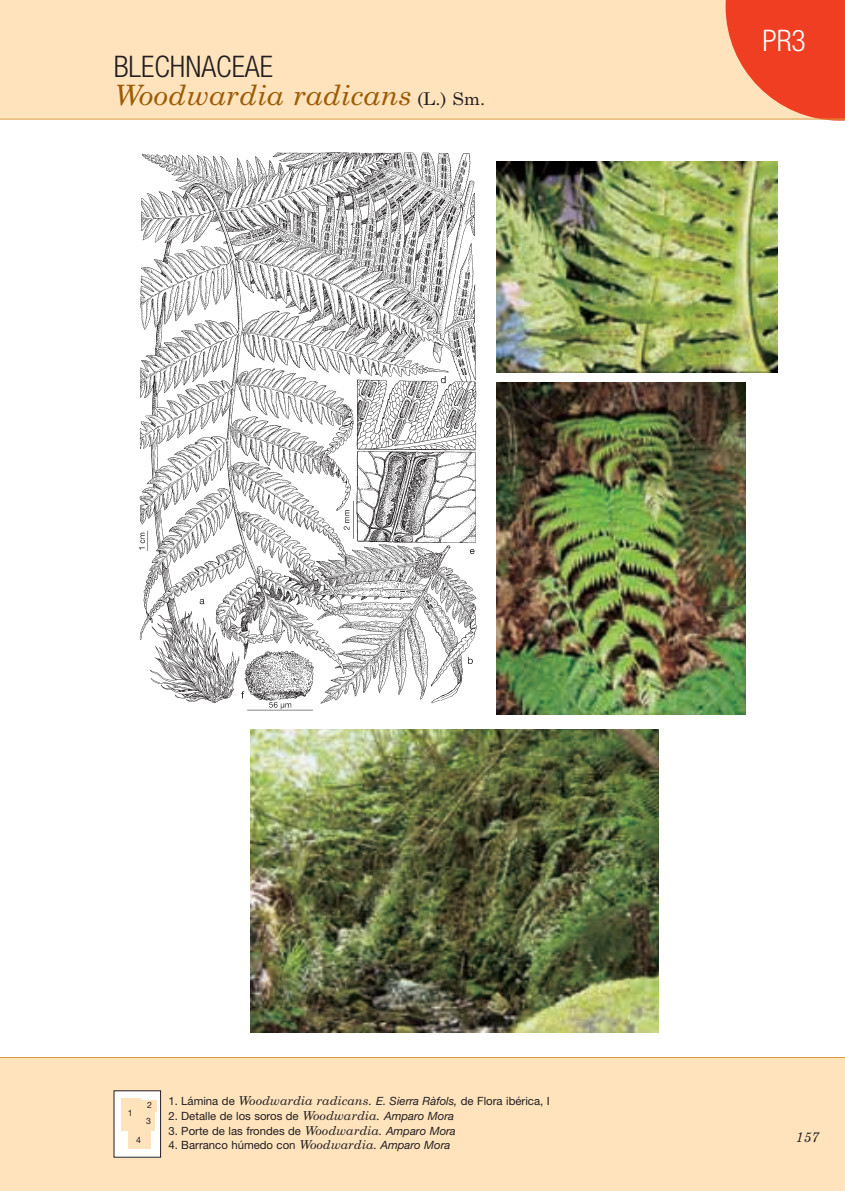
<style>
.page{position:relative;width:845px;height:1191px;background:#fff}
.page>*{position:absolute;margin:0;border:0;box-sizing:border-box;transform-origin:0 0}
.t1{font:300 condensed 29.75px "Helvetica Neue";color:#231f20}
.t2{font:300 condensed 29.75px "Helvetica Neue";color:#fff}
.t3{font:italic 28px "Century Schoolbook";color:#9d5c06;scale:1.05 1}
.t4{font:italic 14px "Century Schoolbook";color:#231f20}
.t5{font:11.38px "Helvetica Neue";color:#231f20}
.t6{font:8.75px/16.3px "Helvetica Neue";color:#231f20}
.s1{font-style:normal;font-size:17.5px;color:#231f20}
.s2{font-family:"Century Schoolbook";font-style:italic;font-size:12.25px}
.s3{font-style:italic}
</style>
<div class="page">
<img style="left:0;top:0;width:844px;height:1191px">
<h1 class="t1" style="left:114px;top:56px;width:161px">BLECHNACEAE</h1>
<h2 class="t3" style="left:114px;top:84px;width:355px">Woodwardia radicans <span class="s1">(L.) Sm.</span></h2>
<h1 class="t2" style="left:762px;top:30px;width:45px">PR3</h1>
<p class="t6" style="left:128px;top:1105px;width:6px">1</p>
<p class="t6" style="left:146px;top:1097px;width:8px">2<br>3</p>
<p class="t6" style="left:136px;top:1132px;width:6px">4</p>
<p class="t5" style="left:168px;top:1097px;width:382px">1. Lámina de <span class="s2">Woodwardia radicans.</span> <span class="s3">E. Sierra Ràfols,</span> de Flora ibérica, I</p>
<p class="t5" style="left:168px;top:1111px;width:287px">2. Detalle de los soros de <span class="s2">Woodwardia.</span> <span class="s3">Amparo Mora</span></p>
<p class="t5" style="left:168px;top:1126px;width:289px">3. Porte de las frondes de <span class="s2">Woodwardia.</span> <span class="s3">Amparo Mora</span></p>
<p class="t5" style="left:168px;top:1141px;width:283px">4. Barranco húmedo con <span class="s2">Woodwardia.</span> <span class="s3">Amparo Mora</span></p>
<p class="t4" style="left:795px;top:1131px;width:25px">157</p>
</div>
